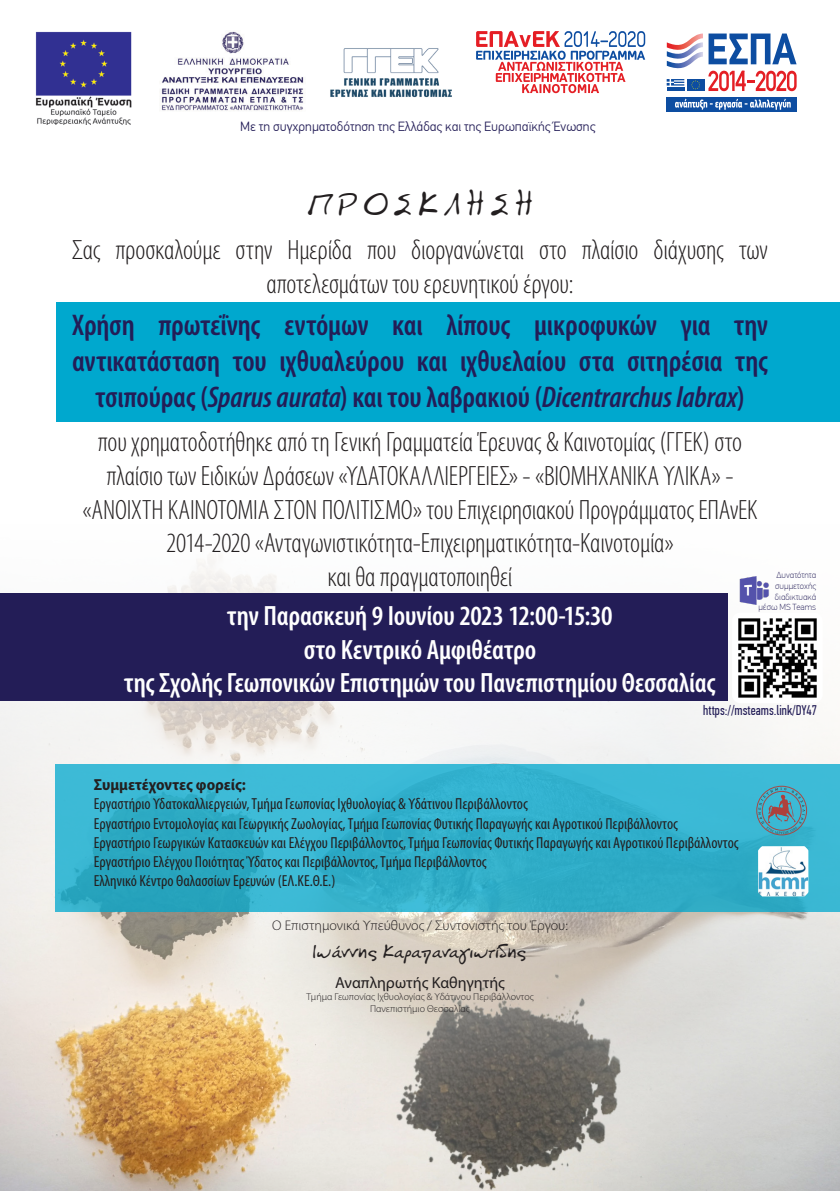
<style>
.page{position:relative;width:840px;height:1191px;background:#fff}
.page>*{position:absolute;margin:0;border:0;box-sizing:border-box;transform-origin:0 0}
.t1{font:700 32px "PF Libera Pro";letter-spacing:.2em;color:#231f20}
.t2{font:600 condensed 30px/36px "Myriad Pro";letter-spacing:-.005em;color:#231d57;text-align:center}
.t3{font:300 condensed 28px/33.6px "Myriad Pro";letter-spacing:-.005em;color:#231f20;text-align:center}
.t4{font:600 condensed 28px "Myriad Pro";letter-spacing:-.005em;color:#fff}
.t5{font:700 18px "PF Libera Pro";color:#231f20}
.t6{font:condensed 16px "Myriad Pro";color:#231f20}
.t7{font:16px "Myriad Pro";color:#231f20}
.t8{font:700 semi-condensed 16px "Myriad Pro";color:#231f20}
.t9{font:300 14px "Myriad Pro";color:#231f20}
.t10{font:14px "PF Din Text Comp Pro";color:#231d57}
.t11{font:300 13.4px "PF Din Text Pro";color:#231d57}
.t12{font:300 10px "Myriad Pro";color:#231f20}
.t13{font:100 8.8px/10.6px "PF Din Text Pro";color:#231d57}
.s1{font-style:italic}
</style>
<div class="page">
<img style="left:0;top:557px;width:839px;height:634px">
<img style="left:35px;top:31px;width:97px;height:94px">
<img style="left:161px;top:31px;width:143px;height:80px">
<svg style="left:708px;top:34px;width:88px;height:30px"></svg>
<svg style="left:708px;top:71px;width:88px;height:20px"></svg>
<div style="left:666px;top:97px;width:130px;height:14px;background:#0d4da1"></div>
<svg style="left:666px;top:79px;width:18px;height:12px"></svg>
<svg style="left:666px;top:34px;width:36px;height:35px"></svg>
<div style="left:686px;top:79px;width:18px;height:12px;background:#0d4da1"></div>
<svg style="left:691px;top:80px;width:8px;height:9px"></svg>
<svg style="left:675px;top:99px;width:115px;height:11px"></svg>
<svg style="left:476px;top:31px;width:169px;height:62px"></svg>
<img style="left:330px;top:48px;width:122px;height:50px">
<div style="left:56px;top:302px;width:783px;height:119px;background:#00a8ce"></div>
<svg style="left:55px;top:764px;width:784px;height:148px;background:#33b1cc"></svg>
<div style="left:0;top:593px;width:727px;height:108px;background:#231d57"></div>
<img style="left:757px;top:846px;width:51px;height:50px">
<div style="left:756px;top:786px;width:50px;height:49px;border:1px solid #a94843;border-radius:50%"></div>
<svg style="left:758px;top:787px;width:46px;height:47px;background:#549aad"></svg>
<div style="left:761px;top:791px;width:39px;height:39px;border:1px solid #a94843;border-radius:50%"></div>
<img style="left:731px;top:613px;width:91px;height:90px">
<img style="left:734px;top:572px;width:38px;height:34px">
<p class="t11" style="left:240px;top:118px;width:356px">Με τη συγχρηματοδότηση της Ελλάδας και της Ευρωπαϊκής Ένωσης</p>
<p class="t1" style="left:307px;top:182px;width:227px">ΠΡΟΣΚΛΗΣΗ</p>
<p class="t3" style="left:72px;top:233px;width:697px">Σας προσκαλούμε στην Ημερίδα που διοργανώνεται στο πλαίσιο διάχυσης των αποτελεσμάτων του ερευνητικού έργου:</p>
<p class="t2" style="left:72px;top:306px;width:697px">Χρήση πρωτεΐνης εντόμων και λίπους μικροφυκών για την αντικατάσταση του ιχθυαλεύρου και ιχθυελαίου στα σιτηρέσια της τσιπούρας (<span class="s1">Sparus aurata</span>) και του λαβρακιού (<span class="s1">Dicentrarchus labrax</span>)</p>
<p class="t3" style="left:82px;top:425px;width:676px">που χρηματοδοτήθηκε από τη Γενική Γραμματεία Έρευνας &amp; Καινοτομίας (ΓΓΕΚ) στο πλαίσιο των Ειδικών Δράσεων «ΥΔΑΤΟΚΑΛΛΙΕΡΓΕΙΕΣ» - «ΒΙΟΜΗΧΑΝΙΚΑ ΥΛΙΚΑ» - «ΑΝΟΙΧΤΗ ΚΑΙΝΟΤΟΜΙΑ ΣΤΟΝ ΠΟΛΙΤΙΣΜΟ» του Επιχειρησιακού Προγράμματος ΕΠΑνΕΚ 2014-2020 «Ανταγωνιστικότητα-Επιχειρηματικότητα-Καινοτομία»</p>
<p class="t3" style="left:327px;top:560px;width:186px">και θα πραγματοποιηθεί</p>
<p class="t4" style="left:227px;top:598px;width:386px">την Παρασκευή 9 Ιουνίου 2023 12:00-15:30</p>
<p class="t4" style="left:303px;top:632px;width:234px">στο Κεντρικό Αμφιθέατρο</p>
<p class="t4" style="left:124px;top:666px;width:593px">της Σχολής Γεωπονικών Επιστημών του Πανεπιστημίου Θεσσαλίας</p>
<p class="t13" style="left:774px;top:570px;width:42px">Δυνατότητα συμμετοχής</p>
<p class="t13" style="left:774px;top:591px;width:43px">διαδικτυακά</p>
<p class="t13" style="left:758px;top:602px;width:59px">μέσω MS Teams</p>
<p class="t10" style="left:702px;top:702px;width:115px">https://msteams.link/DY47</p>
<p class="t8" style="left:94px;top:774px;width:153px">Συμμετέχοντες φορείς:</p>
<p class="t6" style="left:94px;top:794px;width:435px">Εργαστήριο Υδατοκαλλιεργειών, Τμήμα Γεωπονίας Ιχθυολογίας &amp; Υδάτινου Περιβάλλοντος</p>
<p class="t6" style="left:94px;top:813px;width:585px">Εργαστήριο Εντομολογίας και Γεωργικής Ζωολογίας, Τμήμα Γεωπονίας Φυτικής Παραγωγής και Αγροτικού Περιβάλλοντος</p>
<p class="t6" style="left:94px;top:832px;width:646px">Εργαστήριο Γεωργικών Κατασκευών και Ελέγχου Περιβάλλοντος, Τμήμα Γεωπονίας Φυτικής Παραγωγής και Αγροτικού Περιβάλλοντος</p>
<p class="t6" style="left:94px;top:852px;width:394px">Εργαστήριο Ελέγχου Ποιότητας Ύδατος και Περιβάλλοντος, Τμήμα Περιβάλλοντος</p>
<p class="t6" style="left:94px;top:871px;width:243px">Ελληνικό Κέντρο Θαλασσίων Ερευνών (ΕΛ.ΚΕ.Θ.Ε.)</p>
<p class="t9" style="left:272px;top:916px;width:297px">Ο Επιστημονικά Υπεύθυνος / Συντονιστής του Έργου:</p>
<p class="t5" style="left:313px;top:939px;width:215px">Ιωάννης Καραπαναγιωτίδης</p>
<p class="t7" style="left:335px;top:972px;width:171px">Αναπληρωτής Καθηγητής</p>
<p class="t12" style="left:306px;top:990px;width:229px">Τμήμα Γεωπονίας Ιχθυολογίας &amp; Υδάτινου Περιβάλλοντος</p>
<p class="t12" style="left:370px;top:1002px;width:101px">Πανεπιστήμιο Θεσσαλίας</p>
</div>
